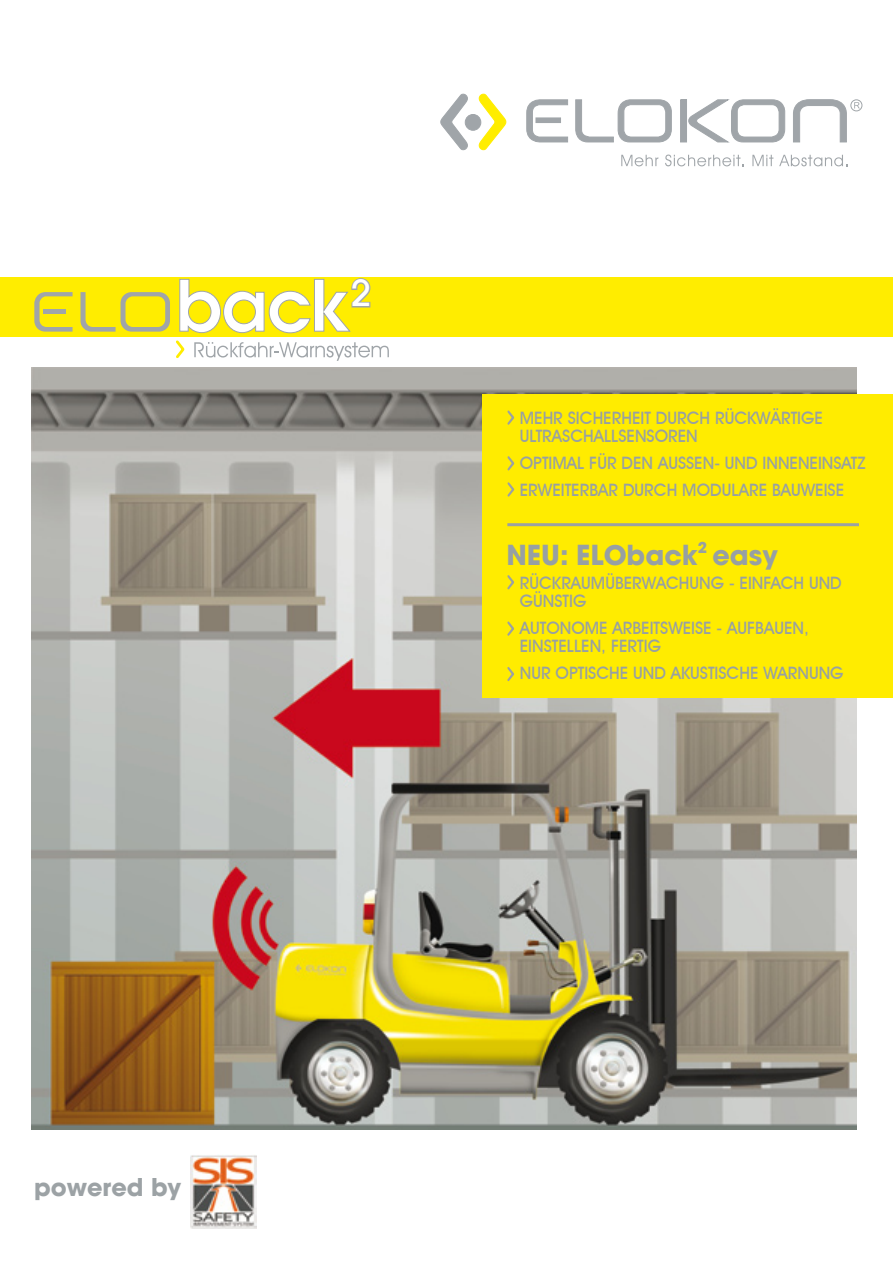
<style>
.page{position:relative;width:893px;height:1263px;background:#fff}
.page>*{position:absolute;margin:0;border:0;box-sizing:border-box;transform-origin:0 0}
.t1{font:500 36px "Avant Garde";color:#fff}
.t2{font:700 27px "Avant Garde";color:#97a0a3}
.t3{font:700 24px "Avant Garde";color:#9ca2a5}
.t4{font:500 17.1px/18px "Avant Garde IT Cby BT";color:#97a0a3}
</style>
<div class="page">
<svg style="left:441px;top:94px;width:27px;height:56px"></svg>
<svg style="left:479px;top:94px;width:27px;height:56px"></svg>
<div style="left:465px;top:114px;width:16px;height:16px;background:#a0a5a9;border-radius:50%"></div>
<div style="left:465px;top:114px;width:16px;height:16px;border:1px solid #a0a5a9;border-radius:50%"></div>
<svg style="left:526px;top:99px;width:42px;height:43px"></svg>
<div style="left:536px;top:118px;width:24px;height:5px;background:#a0a5a9"></div>
<svg style="left:575px;top:100px;width:97px;height:42px"></svg>
<div style="left:680px;top:100px;width:6px;height:42px;background:#a0a5a9"></div>
<div style="left:680px;top:100px;width:7px;height:42px;border:1px solid #a0a5a9"></div>
<svg style="left:688px;top:100px;width:97px;height:42px"></svg>
<svg style="left:793px;top:99px;width:54px;height:43px"></svg>
<svg style="left:621px;top:155px;width:37px;height:11px"></svg>
<svg style="left:665px;top:155px;width:78px;height:11px"></svg>
<svg style="left:752px;top:155px;width:21px;height:11px"></svg>
<svg style="left:779px;top:155px;width:68px;height:11px"></svg>
<div style="left:850px;top:99px;width:12px;height:12px;border:1px solid #a0a5a9;border-radius:50%"></div>
<svg style="left:854px;top:102px;width:6px;height:7px"></svg>
<div style="left:0;top:277px;width:893px;height:59px;background:#ffed00"></div>
<svg style="left:34px;top:292px;width:39px;height:40px"></svg>
<svg style="left:80px;top:292px;width:90px;height:40px"></svg>
<svg style="left:176px;top:340px;width:9px;height:18px"></svg>
<svg style="left:194px;top:342px;width:195px;height:19px"></svg>
<svg style="left:179px;top:278px;width:192px;height:56px"></svg>
<img style="left:32px;top:367px;width:825px;height:762px">
<img style="left:191px;top:1155px;width:65px;height:74px">
<div style="left:482px;top:394px;width:411px;height:303px;background:#ffec00"></div>
<svg style="left:507px;top:410px;width:7px;height:15px"></svg>
<svg style="left:507px;top:456px;width:7px;height:14px"></svg>
<svg style="left:507px;top:482px;width:7px;height:15px"></svg>
<svg style="left:507px;top:575px;width:7px;height:14px"></svg>
<svg style="left:507px;top:621px;width:7px;height:15px"></svg>
<svg style="left:507px;top:667px;width:7px;height:14px"></svg>
<hr style="left:507px;top:523px;width:352px;height:3px;background:#9ba1a4">
<h1 class="t1" style="left:351px;top:271px;width:21px">2</h1>
<p class="t4" style="left:520px;top:408px;width:303px;text-indent:121px">IT DURCH RÜCKWÄRTIGE<br>ULTRASCHALLSE NSORE N</p>
<p class="t4" style="left:520px;top:453px;width:217px">OPTIMAL FÜR DEN AUSSEN- UND</p>
<p class="t4" style="left:762px;top:453px;width:105px">INNENEINSATZ</p>
<p class="t4" style="left:520px;top:480px;width:189px">ERWEITERBAR DURCH MODULA</p>
<p class="t4" style="left:749px;top:480px;width:35px">RE BAUW</p>
<p class="t4" style="left:815px;top:480px;width:30px">EISE</p>
<p class="t4" style="left:520px;top:408px;width:84px">MEHR SICHERHE</p>
<h2 class="t2" style="left:506px;top:538px;width:273px">NEU: ELOback<sup>2</sup> easy</h2>
<p class="t4" style="left:520px;top:574px;width:12px">RÜCK</p>
<p class="t4" style="left:561px;top:574px;width:94px">RAUMÜBERWAC</p>
<p class="t4" style="left:679px;top:574px;width:23px">HUNG</p>
<p class="t4" style="left:729px;top:574px;width:21px">- EINFAC</p>
<p class="t4" style="left:794px;top:574px;width:27px">H UND</p>
<p class="t4" style="left:520px;top:592px;width:13px">GÜN</p>
<p class="t4" style="left:554px;top:592px;width:17px">STIG</p>
<p class="t4" style="left:520px;top:619px;width:22px">AUTONO</p>
<p class="t4" style="left:520px;top:619px;width:291px;text-indent:65px">ME ARBEITSWEISE - AUF BAUEN,<br>EINSTELLEN, FERTIG</p>
<p class="t4" style="left:520px;top:664px;width:45px">NUR OPTI</p>
<p class="t4" style="left:588px;top:664px;width:57px">SCHE UND</p>
<p class="t4" style="left:671px;top:664px;width:139px">AKUSTISCHE WARNUNG</p>
<h3 class="t3" style="left:34px;top:1172px;width:149px">powered by</h3>
</div>
